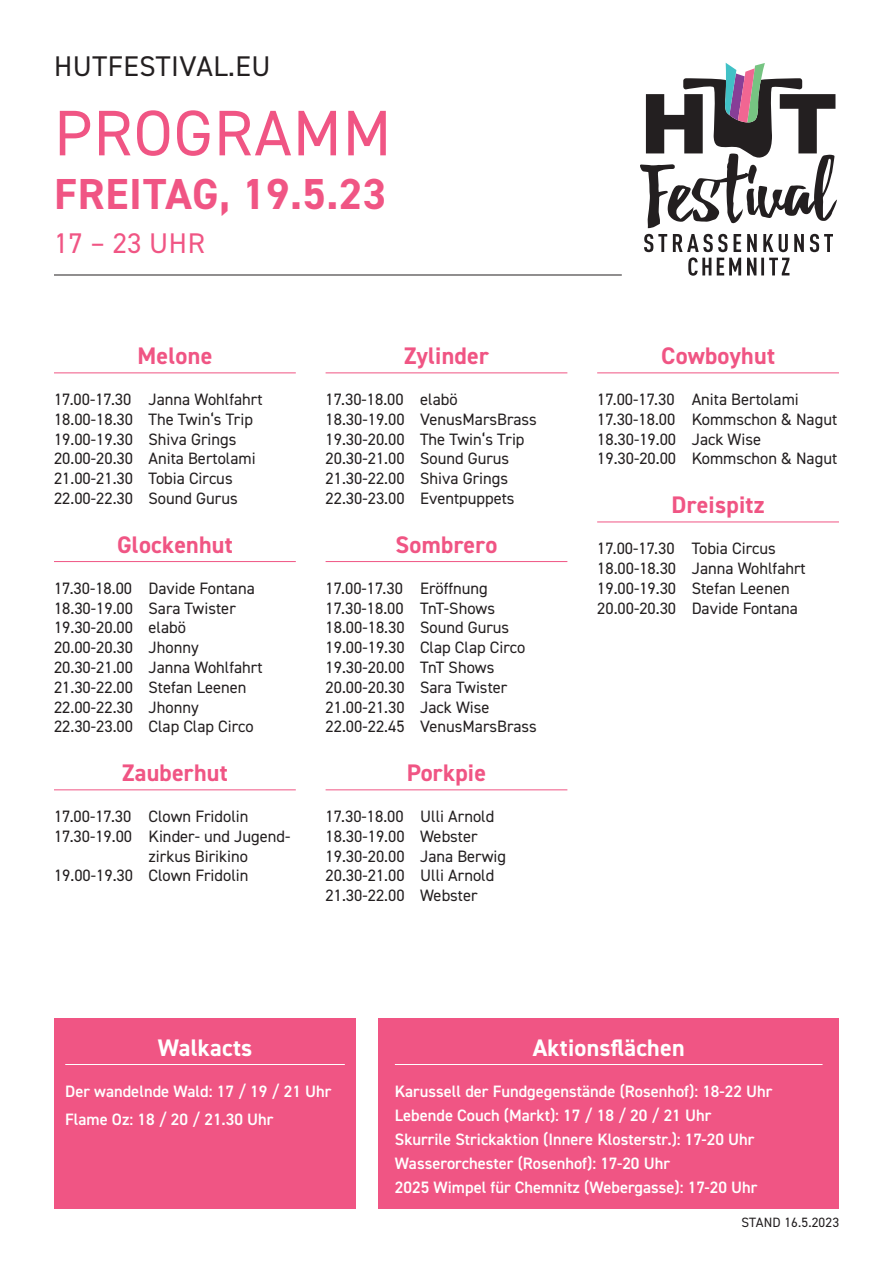
<style>
.page{position:relative;width:893px;height:1263px;background:#fff}
.page>*{position:absolute;margin:0;border:0;box-sizing:border-box;transform-origin:0 0}
.t1{font:64.5px "DIN2014";letter-spacing:.02em;color:#f05584}
.t2{font:700 43.5px "DIN2014";letter-spacing:.015em;color:#f05584}
.t3{font:28.5px "DIN2014";letter-spacing:.02em;color:#231f20}
.t4{font:28.5px "DIN2014";letter-spacing:.015em;color:#f05584}
.t5{font:700 24px "DIN2014";letter-spacing:.01em;color:#f05584}
.t6{font:700 24px "DIN2014";letter-spacing:.01em;color:#fff}
.t7{font:16.5px/19.8px "DIN2014";color:#231f20}
.t8{font:600 16.5px/24px "DIN2014";color:#fff}
.t9{font:13.5px "DIN2014";letter-spacing:.01em;color:#231f20}
</style>
<div class="page">
<hr style="left:54px;top:372px;width:242px;height:1px;background:#f05584">
<hr style="left:54px;top:561px;width:242px;height:1px;background:#f05584">
<hr style="left:54px;top:789px;width:242px;height:1px;background:#f05584">
<hr style="left:326px;top:372px;width:241px;height:1px;background:#f05584">
<hr style="left:326px;top:561px;width:241px;height:1px;background:#f05584">
<hr style="left:326px;top:789px;width:241px;height:1px;background:#f05584">
<hr style="left:597px;top:372px;width:242px;height:1px;background:#f05584">
<hr style="left:597px;top:522px;width:242px;height:1px;background:#f05584">
<hr style="left:54px;top:275px;width:568px;height:1px;background:#231f20">
<div style="left:54px;top:1018px;width:301px;height:191px;background:#f05584"></div>
<div style="left:378px;top:1018px;width:461px;height:191px;background:#f05584"></div>
<hr style="left:65px;top:1064px;width:280px;height:1px;background:#fff">
<hr style="left:395px;top:1064px;width:427px;height:1px;background:#fff">
<svg style="left:644px;top:234px;width:189px;height:42px"></svg>
<svg style="left:640px;top:63px;width:197px;height:165px"></svg>
<h3 class="t3" style="left:54px;top:49px;width:218px">HUTFESTIVAL.EU</h3>
<h1 class="t1" style="left:54px;top:93px;width:338px">PROGRAMM</h1>
<h2 class="t2" style="left:54px;top:165px;width:333px">FREITAG, 19.5.23</h2>
<h3 class="t4" style="left:54px;top:225px;width:152px">17 – 23 UHR</h3>
<h3 class="t5" style="left:137px;top:340px;width:76px">Melone</h3>
<p class="t7" style="left:54px;top:389px;width:210px">17.00-17.30 Janna Wohlfahrt<br>18.00-18.30 The Twin‘s Trip<br>19.00-19.30 Shiva Grings<br>20.00-20.30 Anita Bertolami<br>21.00-21.30 Tobia Circus<br>22.00-22.30 Sound Gurus</p>
<h3 class="t5" style="left:117px;top:528px;width:117px">Glockenhut</h3>
<p class="t7" style="left:54px;top:578px;width:210px">17.30-18.00 Davide Fontana<br>18.30-19.00 Sara Twister<br>19.30-20.00 elabö<br>20.00-20.30 Jhonny<br>20.30-21.00 Janna Wohlfahrt<br>21.30-22.00 Stefan Leenen<br>22.00-22.30 Jhonny<br>22.30-23.00 Clap Clap Circo</p>
<h3 class="t5" style="left:122px;top:757px;width:107px">Zauberhut</h3>
<p class="t7" style="left:54px;top:806px;width:196px">17.00-17.30 Clown Fridolin</p>
<p class="t7" style="left:54px;top:826px;width:238px">17.30-19.00 Kinder- und Jugend-</p>
<p class="t7" style="left:148px;top:846px;width:101px">zirkus Birikino</p>
<p class="t7" style="left:54px;top:865px;width:196px">19.00-19.30 Clown Fridolin</p>
<h3 class="t5" style="left:404px;top:340px;width:86px">Zylinder</h3>
<p class="t7" style="left:326px;top:389px;width:213px">17.30-18.00 elabö<br>18.30-19.00 VenusMarsBrass<br>19.30-20.00 The Twin‘s Trip<br>20.30-21.00 Sound Gurus<br>21.30-22.00 Shiva Grings<br>22.30-23.00 Eventpuppets</p>
<h3 class="t5" style="left:396px;top:528px;width:103px">Sombrero</h3>
<p class="t7" style="left:326px;top:578px;width:213px">17.00-17.30 Eröffnung<br>17.30-18.00 TnT-Shows<br>18.00-18.30 Sound Gurus<br>19.00-19.30 Clap Clap Circo<br>19.30-20.00 TnT Shows<br>20.00-20.30 Sara Twister<br>21.00-21.30 Jack Wise<br>22.00-22.45 VenusMarsBrass</p>
<h3 class="t5" style="left:407px;top:757px;width:81px">Porkpie</h3>
<p class="t7" style="left:326px;top:806px;width:182px">17.30-18.00 Ulli Arnold<br>18.30-19.00 Webster<br>19.30-20.00 Jana Berwig<br>20.30-21.00 Ulli Arnold<br>21.30-22.00 Webster</p>
<h3 class="t5" style="left:661px;top:340px;width:115px">Cowboyhut</h3>
<p class="t7" style="left:597px;top:389px;width:242px">17.00-17.30 Anita Bertolami<br>17.30-18.00 Kommschon &amp; Nagut<br>18.30-19.00 Jack Wise<br>19.30-20.00 Kommschon &amp; Nagut</p>
<h3 class="t5" style="left:672px;top:489px;width:94px">Dreispitz</h3>
<p class="t7" style="left:597px;top:538px;width:210px">17.00-17.30 Tobia Circus<br>18.00-18.30 Janna Wohlfahrt<br>19.00-19.30 Stefan Leenen<br>20.00-20.30 Davide Fontana</p>
<h3 class="t6" style="left:158px;top:1031px;width:96px">Walkacts</h3>
<p class="t8" style="left:65px;top:1076px;width:268px;line-height:28.3px">Der wandelnde Wald: 17 / 19 / 21 Uhr<br>Flame Oz: 18 / 20 / 21.30 Uhr</p>
<h3 class="t6" style="left:533px;top:1031px;width:153px">Aktionsflächen</h3>
<p class="t8" style="left:395px;top:1078px;width:379px">Karussell der Fundgegenstände (Rosenhof): 18-22 Uhr Lebende Couch (Markt): 17 / 18 / 20 / 21 Uhr<br>Skurrile Strickaktion (Innere Klosterstr.): 17-20 Uhr Wasserorchester (Rosenhof): 17-20 Uhr<br>2025 Wimpel für Chemnitz (Webergasse): 17-20 Uhr</p>
<p class="t9" style="left:742px;top:1214px;width:99px">STAND 16.5.2023</p>
</div>
